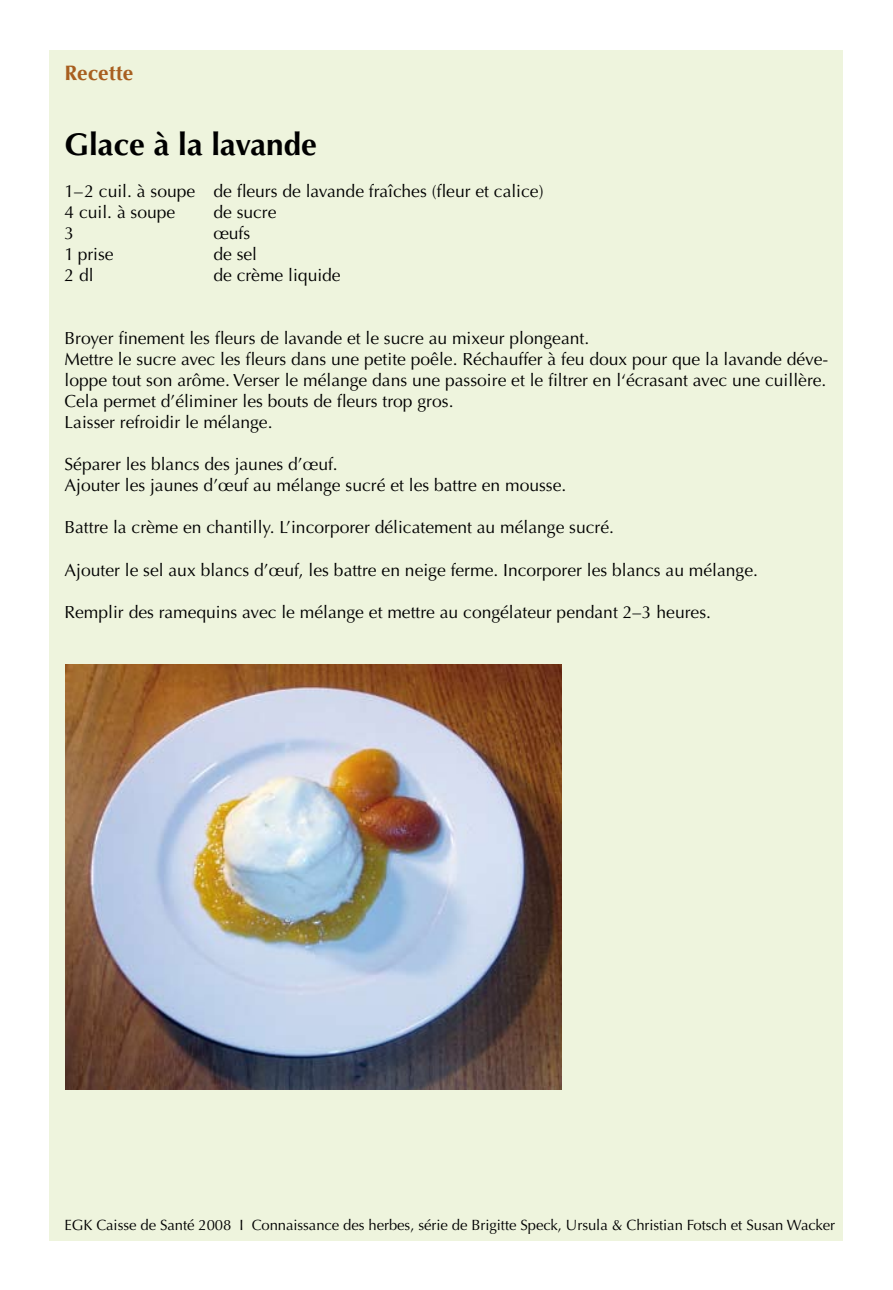
<style>
.page{position:relative;width:893px;height:1290px;background:#fff}
.page>*{position:absolute;margin:0;border:0;box-sizing:border-box;transform-origin:0 0}
.t1{font:700 31.5px "Optima";color:#000}
.t2{font:700 21px "Optima";color:#a85f20}
.t3{font:17.5px/21px "Optima";color:#000}
.t4{font:14.88px "Optima";letter-spacing:-.005em;color:#000}
</style>
<div class="page">
<div style="left:50px;top:50px;width:793px;height:1190px;background:#eef4dd"></div>
<img style="left:66px;top:665px;width:496px;height:424px">
<p class="t2" style="left:64px;top:60px;width:70px">Recette</p>
<h1 class="t1" style="left:64px;top:126px;width:254px">Glace à la lavande</h1>
<p class="t3" style="left:64px;top:181px;width:480px">1–2 cuil. à soupe de fleurs de lavande fraîches (fleur et calice)<br>4 cuil. à soupe</p>
<p class="t3" style="left:213px;top:202px;width:65px">de sucre</p>
<p class="t3" style="left:64px;top:223px;width:11px">3</p>
<p class="t3" style="left:213px;top:223px;width:38px">œufs</p>
<p class="t3" style="left:64px;top:244px;width:51px">1 prise</p>
<p class="t3" style="left:213px;top:244px;width:45px">de sel</p>
<p class="t3" style="left:64px;top:265px;width:31px">2 dl</p>
<p class="t3" style="left:213px;top:265px;width:129px">de crème liquide</p>
<p class="t3" style="left:64px;top:328px;width:765px">Broyer finement les fleurs de lavande et le sucre au mixeur plongeant.<br>Mettre le sucre avec les fleurs dans une petite poêle. Réchauffer à feu doux pour que la lavande déve&shy;loppe tout son arôme. Verser le mélange dans une passoire et le filtrer en l‘écrasant avec une cuillère.<br>Cela permet d’éliminer les bouts de fleurs trop gros.<br>Laisser refroidir le mélange.</p>
<p class="t3" style="left:64px;top:454px;width:503px">Séparer les blancs des jaunes d’œuf.<br>Ajouter les jaunes d’œuf au mélange sucré et les battre en mousse.</p>
<p class="t3" style="left:64px;top:517px;width:551px">Battre la crème en chantilly. L’incorporer délicatement au mélange sucré.</p>
<p class="t3" style="left:64px;top:559px;width:695px">Ajouter le sel aux blancs d’œuf, les battre en neige ferme. Incorporer les blancs au mélange.</p>
<p class="t3" style="left:64px;top:601px;width:648px">Remplir des ramequins avec le mélange et mettre au congélateur pendant 2–3 heures.</p>
<p class="t4" style="left:64px;top:1217px;width:772px">EGK Caisse de Santé 2008 I Connaissance des herbes, série de Brigitte Speck, Ursula &amp; Christian Fotsch et Susan Wacker</p>
</div>
